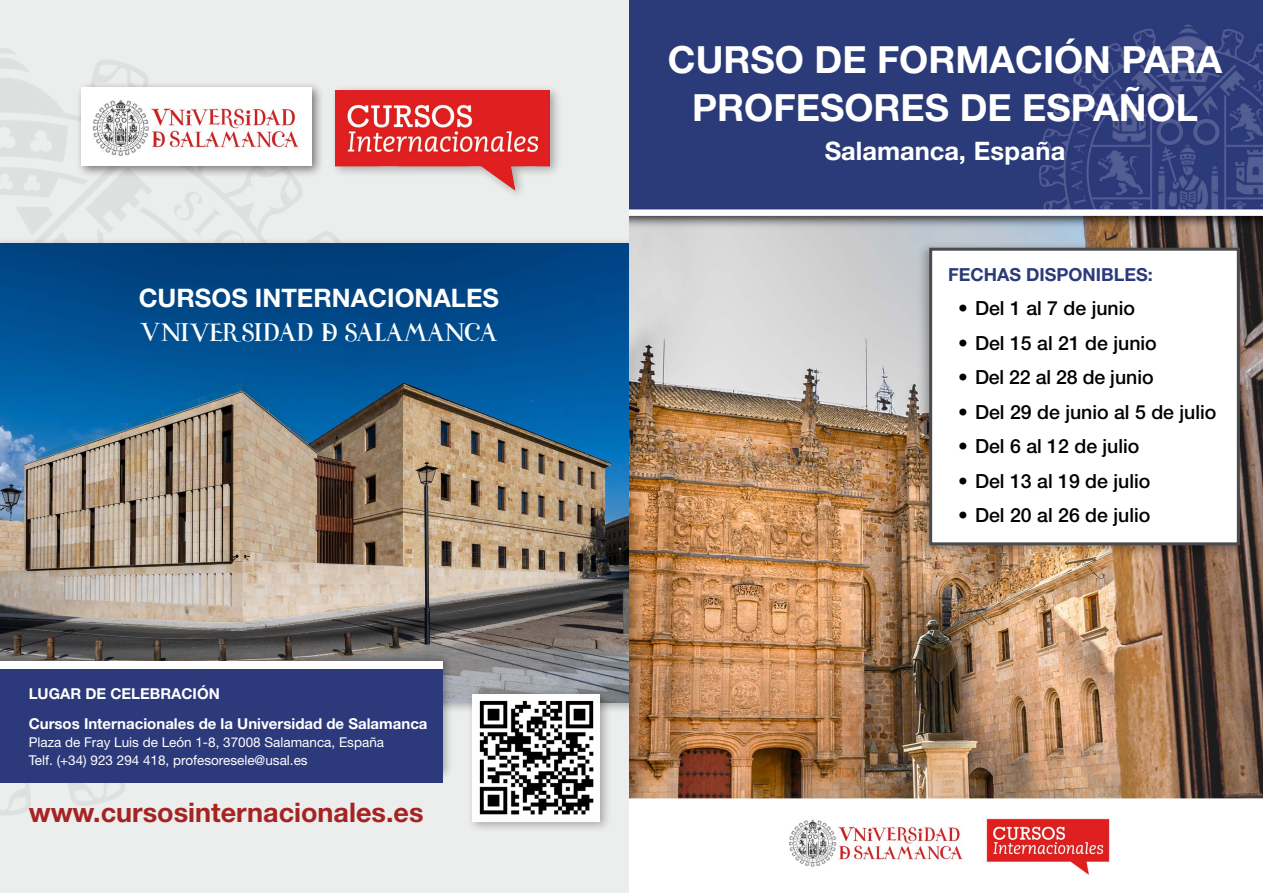
<style>
.page{position:relative;width:1263px;height:893px;background:#fff}
.page>*{position:absolute;margin:0;border:0;box-sizing:border-box;transform-origin:0 0}
.t1{font:700 37.5px/48px "Helvetica Neue LT Std";color:#fff;text-align:center}
.t2{font:700 27px "Helvetica Neue LT Std";color:#a52422}
.t3{font:27px "Universitas Studii Salamantini";color:#fff}
.t4{font:700 25.5px "Helvetica Neue LT Std";color:#fff}
.t5{font:500 19.5px "Helvetica Neue LT Std";color:#000}
.t6{font:700 18px "Helvetica Neue LT Std";color:#2c3a7b}
.t7{font:700 15px/30px "Helvetica Neue LT Std";color:#fff}
.t8{font:13.5px/18px "Helvetica Neue LT Std";color:#fff}
</style>
<div class="page">
<div style="left:0;top:0;width:640px;height:893px;background:#eceded"></div>
<div style="left:330px;top:84px;width:232px;height:117px;background:#000;opacity:.3"></div>
<img style="left:336px;top:90px;width:214px;height:100px">
<img style="left:0;top:243px;width:629px;height:459px">
<div style="left:0;top:650px;width:454px;height:131px;background:#000;opacity:.3"></div>
<div style="left:0;top:661px;width:442px;height:114px;background:#fff"></div>
<div style="left:0;top:669px;width:442px;height:114px;background:#2c3a7b"></div>
<div style="left:76px;top:81px;width:248px;height:97px;background:#000;opacity:.5"></div>
<img style="left:82px;top:88px;width:230px;height:78px">
<img style="left:629px;top:0;width:634px;height:893px">
<div style="left:917px;top:241px;width:329px;height:316px;background:#000;opacity:.3"></div>
<div style="left:929px;top:248px;width:311px;height:297px;background:#fff;border:3px solid #4b4b4d"></div>
<img style="left:985px;top:817px;width:125px;height:61px">
<img style="left:784px;top:809px;width:189px;height:66px">
<div style="left:466px;top:688px;width:146px;height:145px;background:#000;opacity:.3"></div>
<img style="left:472px;top:694px;width:128px;height:127px">
<h3 class="t4" style="left:139px;top:282px;width:362px">Cursos Internacionales</h3>
<h2 class="t3" style="left:140px;top:317px;width:358px">UNIVERSIDAD &amp; SALAMANCA</h2>
<p class="t7" style="left:29px;top:678px;width:400px">Lugar de Celebración<br>Cursos Internacionales de la Universidad de Salamanca</p>
<p class="t8" style="left:29px;top:732px;width:357px">Plaza de Fray Luis de León 1-8, 37008 Salamanca, España<br>Telf. (+34) 923 294 418, profesoresele@usal.es</p>
<h2 class="t2" style="left:29px;top:796px;width:396px">www.cursosinternacionales.es</h2>
<h1 class="t1" style="left:668px;top:35px;width:556px">Curso de formaci ón para profesores de español</h1>
<h3 class="t4" style="left:825px;top:135px;width:242px">Salamanca, España</h3>
<p class="t6" style="left:948px;top:263px;width:206px">Fechas disponibles:</p>
<p class="t5" style="left:958px;top:297px;width:179px">• Del 1 al 7 de junio</p>
<p class="t5" style="left:958px;top:331px;width:200px">• Del 15 al 21 de junio</p>
<p class="t5" style="left:958px;top:366px;width:197px">• Del 22 al 28 de junio</p>
<p class="t5" style="left:958px;top:400px;width:260px">• Del 29 de junio al 5 de julio</p>
<p class="t5" style="left:958px;top:435px;width:183px">• Del 6 al 12 de julio</p>
<p class="t5" style="left:958px;top:469px;width:194px">• Del 13 al 19 de julio</p>
<p class="t5" style="left:958px;top:504px;width:194px">• Del 20 al 26 de julio</p>
</div>
